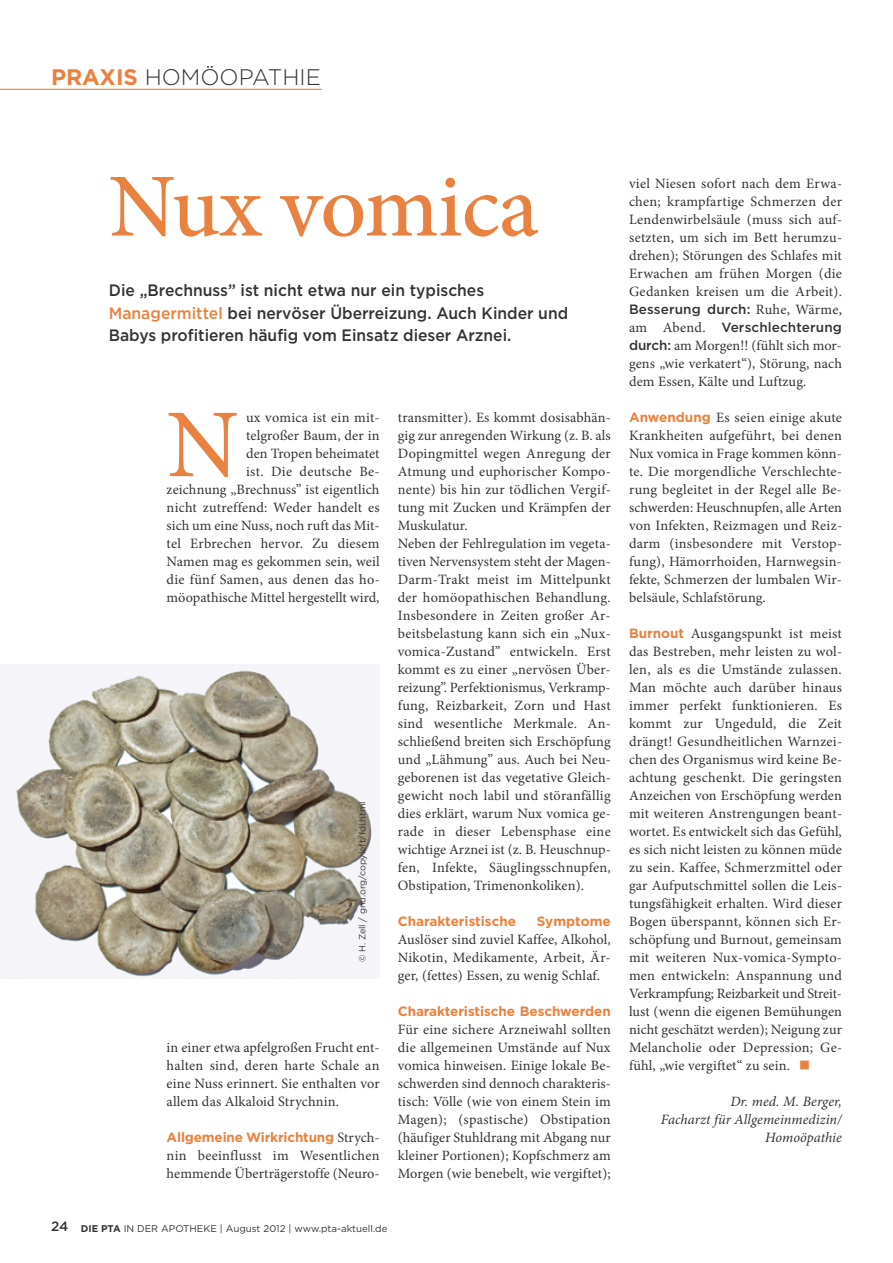
<style>
.page{position:relative;width:893px;height:1263px;background:#fff}
.page>*{position:absolute;margin:0;border:0;box-sizing:border-box;transform-origin:0 0}
.t1{font:97.35px "Minion Pro";color:#e98240}
.t2{font:500 90px "Minion Pro";letter-spacing:-.01em;color:#e98240}
.t3{font:300 22.5px "Gotham";color:#343334}
.t4{font:500 16.5px/22.5px "Gotham";color:#343334;scale:.95 1}
.t5{font:14.25px/18px "Minion Pro";letter-spacing:.01em;color:#343334;text-align:justify}
.t6{font:italic 14.25px/18px "Minion Pro";letter-spacing:.005em;color:#343334;text-align:right}
.t7{font:700 13.5px "Gotham";letter-spacing:-.005em;color:#e98240}
.t8{font:500 13.5px/18px "Gotham";letter-spacing:.01em;color:#343334}
.t9{font:9.75px "Gotham";color:#343334}
.t10{font:9px "Gotham";color:#343334}
.s1{font-weight:700;color:#e98240}
.s2{color:#e98240}
.s3{font-family:"Minion Pro";font-weight:400;font-size:14.25px;color:#343334}
.s4{font-weight:500;font-size:13.5px}
.s5{font-weight:700}
.s6{font-family:"Minion Pro";font-weight:400;font-size:14.25px}
.s7{font-family:"Gotham";font-weight:500;font-size:13.5px}
.s8{font-family:"Gotham";font-weight:700;font-size:13.5px;color:#e98240}
</style>
<div class="page">
<img style="left:16px;top:668px;width:359px;height:309px">
<hr style="left:0;top:89px;width:322px;height:1px;background:#e98240">
<h3 class="t3" style="left:51px;top:68px;width:271px"><span class="s1">PRAXIS</span> HOMÖOPATHIE</h3>
<h2 class="t2" style="left:109px;top:152px;width:431px">Nux vomica</h2>
<p class="t4" style="left:109px;top:280px;width:485px">Die „Brechnuss” ist nicht etwa nur ein typisches<br><span class="s2">Managermittel</span> bei nervöser Überreizung. Auch Kinder und<br>Babys profitieren häufig vom Einsatz dieser Arznei.</p>
<h1 class="t1" style="left:167px;top:407px;width:74px">N</h1>
<p class="t5" style="left:167px;top:410px;width:215px;text-align:right">ux vomica ist ein mit-<br>telgroßer Baum, der in<br>den Tropen beheimatet<br>ist. Die deutsche Be-<br>zeichnung „Brechnuss” ist eigentlich nicht zutreffend: Weder handelt es sich um eine Nuss, noch ruft das Mit&shy;tel Erbrechen hervor. Zu diesem<br>Namen mag es gekommen sein, weil die fünf Samen, aus denen das ho&shy;möopathische Mittel hergestellt wird,</p>
<p class="t10" style="left:359px;top:962px;width:162px;rotate:-90deg">© H. Zell / gnu.org/copyleft/fdl.html</p>
<p class="t5" style="left:167px;top:1040px;width:215px">in einer etwa apfelgroßen Frucht ent&shy;halten sind, deren harte Schale an eine Nuss erinnert. Sie enthalten vor allem das Alkaloid Strychnin.</p>
<p class="t7" style="left:167px;top:1132px;width:215px">Allgemeine Wirkrichtung <span class="s3">Strych-</span></p>
<p class="t5" style="left:167px;top:1148px;width:215px">nin beeinflusst im Wesentlichen hemmende Überträgerstoffe (Neuro-</p>
<p class="t5" style="left:398px;top:410px;width:215px;text-align:left">transmitter). Es kommt dosisabhän&shy;gig zur anregenden Wirkung (z. B. als Dopingmittel wegen Anregung der Atmung und euphorischer Kompo&shy;nente) bis hin zur tödlichen Vergif&shy;tung mit Zucken und Krämpfen der Muskulatur.<br>Neben der Fehlregulation im vegeta&shy;tiven Nervensystem steht der Magen-Darm-Trakt meist im Mittelpunkt der homöopathischen Behandlung.<br>Insbesondere in Zeiten großer Ar&shy;beitsbelastung kann sich ein „Nux&shy;vomica-Zustand” entwickeln. Erst kommt es zu einer „nervösen Über&shy;reizung”. Perfektionismus, Verkramp&shy;fung, Reizbarkeit, Zorn und Hast sind wesentliche Merkmale. An&shy;schließend breiten sich Erschöpfung und „Lähmung” aus. Auch bei Neu&shy;geborenen ist das vegetative Gleich&shy;gewicht noch labil und störanfällig dies erklärt, warum Nux vomica ge&shy;rade in dieser Lebensphase eine wichtige Arznei ist (z. B. Heuschnup&shy;fen, Infekte, Säuglingsschnupfen, Obstipation, Trimenonkoliken).</p>
<p class="t7" style="left:398px;top:916px;width:120px">Charakteristische</p>
<p class="t7" style="left:537px;top:916px;width:75px">Symptome</p>
<p class="t5" style="left:398px;top:932px;width:214px">Auslöser sind zuviel Kaffee, Alkohol, Nikotin, Medikamente, Arbeit, Är&shy;ger, (fettes) Essen, zu wenig Schlaf.</p>
<p class="t7" style="left:398px;top:1006px;width:214px">Charakteristische Beschwerden</p>
<p class="t5" style="left:398px;top:1022px;width:215px">Für eine sichere Arzneiwahl sollten die allgemeinen Umstände auf Nux vomica hinweisen. Einige lokale Be&shy;schwerden sind dennoch charakteris&shy;tisch: Völle (wie von einem Stein im Magen); (spastische) Obstipation (häufiger Stuhldrang mit Abgang nur kleiner Portionen); Kopfschmerz am Morgen (wie benebelt, wie vergiftet);</p>
<p class="t9" style="left:51px;top:1225px;width:338px"><span class="s4">24</span> <span class="s5">DIE PTA</span> IN DER APOTHEKE | August 2012 | www.pta-aktuell.de</p>
<p class="t5" style="left:629px;top:176px;width:215px">viel Niesen sofort nach dem Erwa&shy;chen; krampfartige Schmerzen der Lendenwirbelsäule (muss sich auf&shy;setzten, um sich im Bett herumzu&shy;drehen); Störungen des Schlafes mit Erwachen am frühen Morgen (die Gedanken kreisen um die Arbeit).</p>
<p class="t8" style="left:629px;top:301px;width:214px">Besserung durch: <span class="s6">Ruhe, Wärme, am Abend.</span> Verschlechterung</p>
<p class="t5" style="left:629px;top:338px;width:214px"><span class="s7">durch:</span> am Morgen!! (fühlt sich mor&shy;gens „wie verkatert“), Störung, nach dem Essen, Kälte und Luftzug.</p>
<p class="t5" style="left:629px;top:410px;width:215px"><span class="s8">Anwendung</span> Es seien einige akute Krankheiten aufgeführt, bei denen Nux vomica in Frage kommen könn&shy;te. Die morgendliche Verschlechte&shy;rung begleitet in der Regel alle Be&shy;schwerden: Heuschnupfen, alle Arten von Infekten, Reizmagen und Reiz&shy;darm (insbesondere mit Verstop&shy;fung), Hämorrhoiden, Harnwegsin&shy;fekte, Schmerzen der lumbalen Wir&shy;belsäule, Schlafstörung.</p>
<p class="t5" style="left:629px;top:626px;width:215px"><span class="s8">Burnout</span> Ausgangspunkt ist meist das Bestreben, mehr leisten zu wol&shy;len, als es die Umstände zulassen.<br>Man möchte auch darüber hinaus immer perfekt funktionieren. Es kommt zur Ungeduld, die Zeit drängt! Gesundheitlichen Warnzei&shy;chen des Organismus wird keine Be&shy;achtung geschenkt. Die geringsten Anzeichen von Erschöpfung werden mit weiteren Anstrengungen beant&shy;wortet. Es entwickelt sich das Gefühl, es sich nicht leisten zu können müde zu sein. Kaffee, Schmerzmittel oder gar Aufputschmittel sollen die Leis&shy;tungsfähigkeit erhalten. Wird dieser Bogen überspannt, können sich Er&shy;schöpfung und Burnout, gemeinsam mit weiteren Nux-vomica-Sympto&shy;men entwickeln: Anspannung und Verkrampfung; Reizbarkeit und Streit&shy;lust (wenn die eigenen Bemühungen nicht geschätzt werden); Neigung zur Melancholie oder Depression; Ge&shy;fühl, „wie vergiftet“ zu sein.</p>
<p class="t6" style="left:661px;top:1094px;width:183px">Dr. med. M. Berger,<br>Facharzt für Allgemeinmedizin/<br>Homoöpathie</p>
</div>
